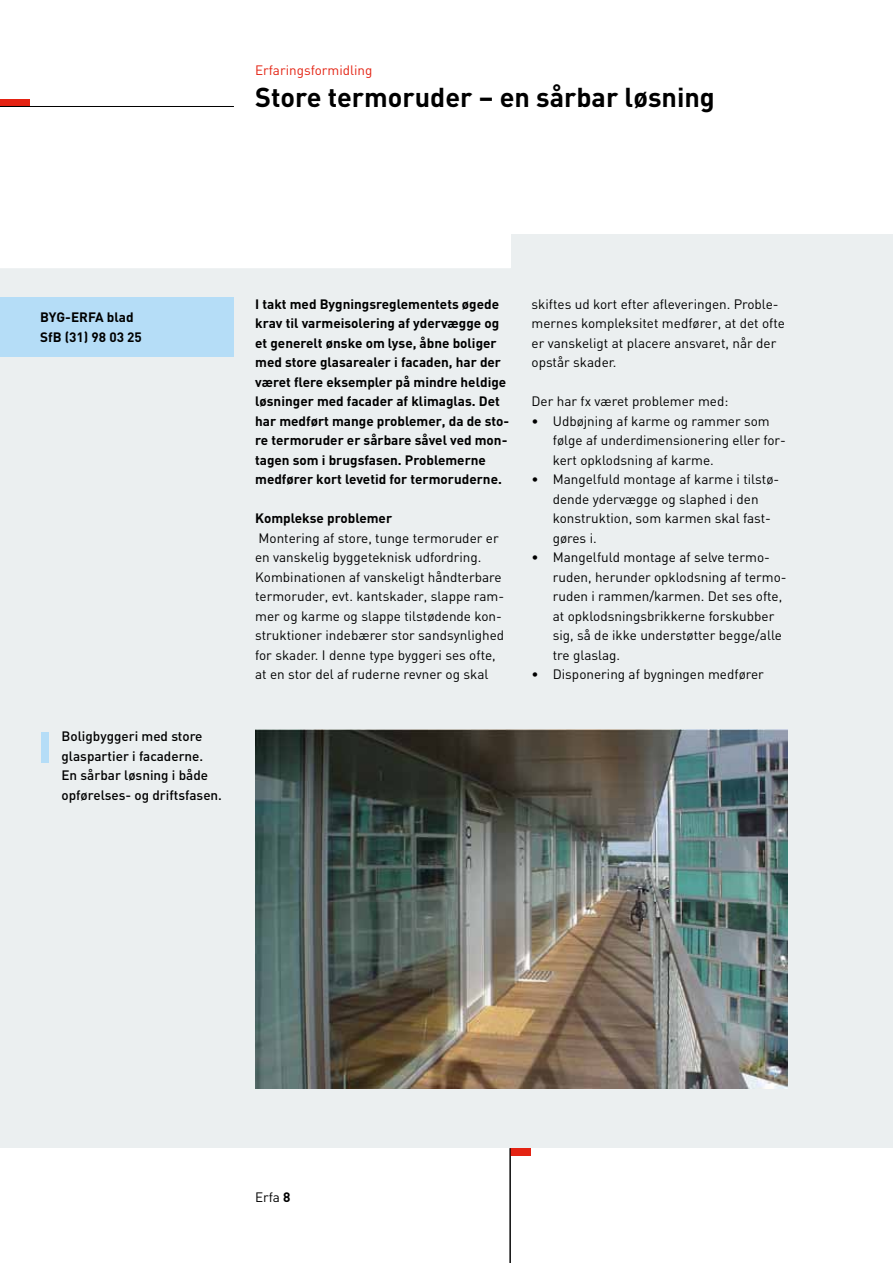
<style>
.page{position:relative;width:893px;height:1263px;background:#fff}
.page>*{position:absolute;margin:0;border:0;box-sizing:border-box;transform-origin:0 0}
.t1{font:700 27px "DIN";color:#000}
.t2{font:13.5px/19.5px "DIN";color:#000}
.t3{font:700 13.5px/19.5px "DIN";color:#000}
.t4{font:500 13.5px/19.5px "DIN";color:#000}
.t5{font:13.5px "DIN";color:#e42313}
.s1{font-weight:700}
</style>
<div class="page">
<div style="left:0;top:234px;width:893px;height:914px;background:#ebeff0"></div>
<img style="left:255px;top:730px;width:532px;height:359px">
<div style="left:0;top:234px;width:510px;height:34px;background:#fff"></div>
<div style="left:0;top:99px;width:30px;height:7px;background:#e42313"></div>
<hr style="left:0;top:106px;width:234px;height:1px;background:#000">
<div style="left:510px;top:1148px;width:21px;height:7px;background:#e42313"></div>
<hr style="left:510px;top:1148px;width:1px;height:115px;background:#000">
<div style="left:0;top:298px;width:234px;height:59px;background:#b5ddf7"></div>
<div style="left:41px;top:732px;width:8px;height:30px;background:#b5ddf7"></div>
<p class="t5" style="left:255px;top:61px;width:119px">Erfaringsformidling</p>
<h1 class="t1" style="left:255px;top:80px;width:461px">Store termoruder – en sårbar løsning</h1>
<p class="t3" style="left:40px;top:307px;width:103px">BYG-ERFA blad<br>SfB (31) 98 03 25</p>
<p class="t4" style="left:62px;top:726px;width:162px">Boligbyggeri med store glaspartier i facaderne.<br>En sårbar løsning i både opførelses- og driftsfasen.</p>
<p class="t3" style="left:255px;top:294px;width:256px">I takt med Bygningsreglementets øgede krav til varmeisolering af ydervægge og et generelt ønske om lyse, åbne boliger med store glasarealer i facaden, har der været flere eksempler på mindre heldige løsninger med facader af klimaglas. Det har medført mange problemer, da de sto&shy;re termoruder er sårbare såvel ved mon&shy;tagen som i brugsfasen. Problemerne medfører kort levetid for termoruderne.</p>
<p class="t3" style="left:255px;top:508px;width:138px">Komplekse problemer</p>
<p class="t2" style="left:255px;top:528px;width:251px">Montering af store, tunge termoruder er en vanskelig byggeteknisk udfordring.<br>Kombinationen af vanskeligt håndterbare termoruder, evt. kantskader, slappe ram&shy;mer og karme og slappe tilstødende kon&shy;struktioner indebærer stor sandsynlighed for skader. I denne type byggeri ses ofte, at en stor del af ruderne revner og skal</p>
<p class="t2" style="left:532px;top:294px;width:255px">skiftes ud kort efter afleveringen. Proble&shy;mernes kompleksitet medfører, at det ofte er vanskeligt at placere ansvaret, når der opstår skader.</p>
<p class="t2" style="left:532px;top:391px;width:198px">Der har fx været problemer med:</p>
<p class="t2" style="left:553px;top:411px;width:235px;text-indent:-21px">• Udbøjning af karme og rammer som følge af underdimensionering eller for&shy;kert opklodsning af karme.</p>
<p class="t2" style="left:553px;top:469px;width:226px;text-indent:-21px">• Mangelfuld montage af karme i tilstø&shy;dende ydervægge og slaphed i den konstruktion, som karmen skal fast&shy;gøres i.</p>
<p class="t2" style="left:553px;top:547px;width:235px;text-indent:-21px">• Mangelfuld montage af selve termo&shy;ruden, herunder opklodsning af termo&shy;ruden i rammen/karmen. Det ses ofte, at opklodsningsbrikkerne forskubber sig, så de ikke understøtter begge/alle tre glaslag.</p>
<p class="t2" style="left:532px;top:664px;width:234px">• Disponering af bygningen medfører</p>
<p class="t2" style="left:255px;top:1187px;width:37px">Erfa <span class="s1">8</span></p>
</div>
